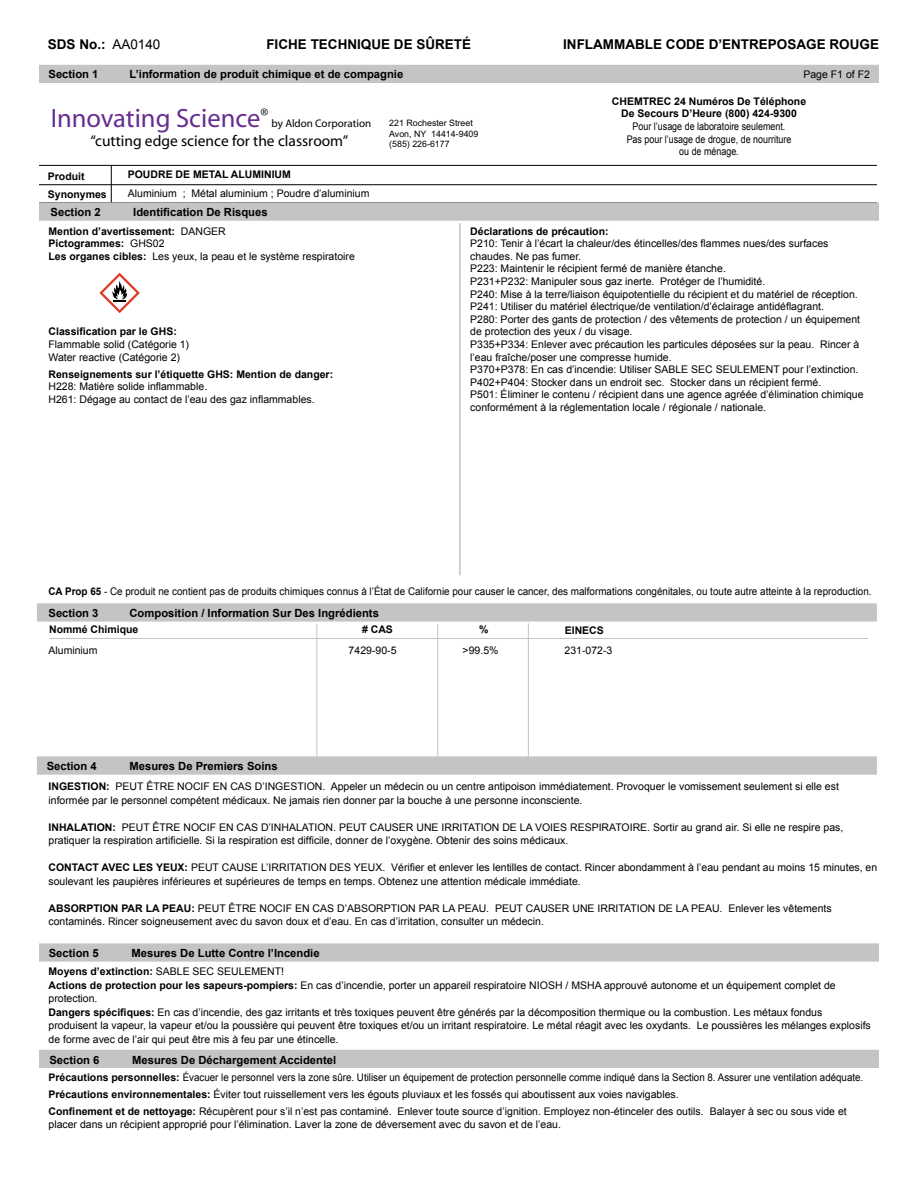
<style>
.page{position:relative;width:918px;height:1188px;background:#fff}
.page>*{position:absolute;margin:0;border:0;box-sizing:border-box;transform-origin:0 0}
.t1{font:26.55px "Myriad";color:#662d91}
.t2{font:15.45px "Myriad";color:#000}
.t3{font:700 13.5px "Arial";color:#000}
.t4{font:700 11.25px "Arial";color:#000}
.t5{font:11.1px "Myriad";color:#000}
.t6{font:10.5px/12.6px "Arial";color:#000}
.t7{font:10.5px/17.1px "Arial";color:#000;scale:.93 1}
.t8{font:700 10.5px/12.6px "Arial";color:#000;text-align:center}
.t9{font:10.5px "Arial";color:#000;scale:.94 1}
.t10{font:10.5px/12.6px "Arial";color:#000;text-align:center;scale:.85 1}
.t11{font:8.85px/10.6px "Arial";color:#000}
.s1{font-weight:400}
.s2{font-weight:700}
</style>
<div class="page">
<hr style="left:111px;top:165px;width:1px;height:39px;background:#000">
<div style="left:39px;top:65px;width:840px;height:18px;background:#c2c4c6"></div>
<div style="left:37px;top:756px;width:840px;height:19px;background:#c2c4c6;border:2px solid #c2c4c6"></div>
<div style="left:39px;top:943px;width:840px;height:19px;background:#c2c4c6;border:2px solid #c2c4c6"></div>
<hr style="left:39px;top:184px;width:838px;height:1px;background:#000">
<div style="left:39px;top:1050px;width:840px;height:18px;background:#c2c4c6"></div>
<div style="left:37px;top:603px;width:840px;height:19px;background:#c2c4c6;border:2px solid #c2c4c6"></div>
<div style="left:39px;top:202px;width:840px;height:19px;background:#c2c4c6;border:2px solid #c2c4c6"></div>
<hr style="left:39px;top:165px;width:838px;height:1px;background:#000">
<hr style="left:437px;top:624px;width:1px;height:135px;background:#c2c4c6">
<hr style="left:49px;top:638px;width:819px;height:1px;background:#c2c4c6">
<hr style="left:316px;top:624px;width:1px;height:135px;background:#c2c4c6">
<hr style="left:528px;top:623px;width:1px;height:135px;background:#c2c4c6">
<hr style="left:459px;top:223px;width:2px;height:352px;background:#c2c4c6">
<svg style="left:99px;top:273px;width:41px;height:40px"></svg>
<p class="t3" style="left:48px;top:35px;width:114px">SDS No.: <span class="s1">AA0140</span></p>
<p class="t3" style="left:266px;top:35px;width:206px">FICHE TECHNIQUE DE SÛRETÉ</p>
<p class="t3" style="left:563px;top:35px;width:317px">INFLAMMABLE CODE D’ENTREPOSAGE ROUGE</p>
<p class="t4" style="left:49px;top:67px;width:52px">Section 1</p>
<p class="t4" style="left:130px;top:67px;width:275px">L’information de produit chimique et de compagnie</p>
<h1 class="t1" style="left:51px;top:105px;width:219px">Innovating Science<sup>®</sup></h1>
<p class="t5" style="left:272px;top:118px;width:101px">by Aldon Corporation</p>
<h2 class="t2" style="left:91px;top:133px;width:259px">“cutting edge science for the classroom”</h2>
<p class="t8" style="left:48px;top:170px;width:38px">Produit</p>
<p class="t8" style="left:48px;top:188px;width:60px">Synonymes</p>
<p class="t8" style="left:128px;top:169px;width:165px">POUDRE DE METAL ALUMINIUM</p>
<p class="t6" style="left:128px;top:187px;width:243px">Aluminium ; Métal aluminium ; Poudre d’aluminium</p>
<p class="t4" style="left:51px;top:204px;width:52px">Section 2</p>
<p class="t4" style="left:133px;top:204px;width:136px">Identification De Risques</p>
<p class="t11" style="left:389px;top:118px;width:91px">221 Rochester Street<br>Avon, NY 14414-9409 (585) 226-6177</p>
<p class="t6" style="left:803px;top:68px;width:68px">Page F1 of F2</p>
<p class="t8" style="left:612px;top:95px;width:196px">CHEMTREC 24 Numéros De Téléphone<br>De Secours D’Heure (800) 424-9300</p>
<p class="t10" style="left:627px;top:120px;width:195px">Pour l’usage de laboratoire seulement.<br>Pas pour l’usage de drogue, de nourriture ou de ménage.</p>
<p class="t8" style="left:49px;top:225px;width:308px;text-align:left">Mention d’avertissement: <span class="s1">DANGER<br></span>Pictogrammes: <span class="s1">GHS02<br></span>Les organes cibles: <span class="s1">Les yeux, la peau et le système respiratoire</span></p>
<p class="t8" style="left:49px;top:326px;width:130px">Classification par le GHS:</p>
<p class="t6" style="left:49px;top:338px;width:142px">Flammable solid (Catégorie 1)<br>Water reactive (Catégorie 2)</p>
<p class="t8" style="left:49px;top:368px;width:286px">Renseignements sur l’étiquette GHS: Mention de danger:</p>
<p class="t6" style="left:49px;top:380px;width:268px">H228: Matière solide inflammable.<br>H261: Dégage au contact de l’eau des gaz inflammables.</p>
<p class="t8" style="left:470px;top:225px;width:140px">Déclarations de précaution:</p>
<p class="t6" style="left:470px;top:237px;width:395px">P210: Tenir à l’écart la chaleur/des étincelles/des flammes nues/des surfaces chaudes. Ne pas fumer.<br>P223: Maintenir le récipient fermé de manière étanche.<br>P231+P232: Manipuler sous gaz inerte. Protéger de l’humidité.<br>P240: Mise à la terre/liaison équipotentielle du récipient et du matériel de réception.<br>P241: Utiliser du matériel électrique/de ventilation/d’éclairage antidéflagrant.<br>P280: Porter des gants de protection / des vêtements de protection / un équipement de protection des yeux / du visage.<br>P335+P334: Enlever avec précaution les particules déposées sur la peau. Rincer à l’eau fraîche/poser une compresse humide.<br>P370+P378: En cas d’incendie: Utiliser SABLE SEC SEULEMENT pour l’extinction.<br>P402+P404: Stocker dans un endroit sec. Stocker dans un récipient fermé.<br>P501: Éliminer le contenu / récipient dans une agence agréée d’élimination chimique conformément à la réglementation locale / régionale / nationale.</p>
<p class="t9" style="left:49px;top:585px;width:877px"><span class="s2">CA Prop 65</span> - Ce produit ne contient pas de produits chimiques connus à l’État de Californie pour causer le cancer, des malformations congénitales, ou toute autre atteinte à la reproduction.</p>
<p class="t4" style="left:49px;top:605px;width:52px">Section 3</p>
<p class="t4" style="left:130px;top:605px;width:251px">Composition / Information Sur Des Ingrédients</p>
<p class="t8" style="left:49px;top:623px;width:91px">Nommé Chimique</p>
<p class="t8" style="left:362px;top:623px;width:32px"># CAS</p>
<p class="t8" style="left:479px;top:623px;width:11px">%</p>
<p class="t8" style="left:565px;top:624px;width:41px">EINECS</p>
<p class="t6" style="left:49px;top:644px;width:51px">Aluminium</p>
<p class="t6" style="left:349px;top:644px;width:49px">7429-90-5</p>
<p class="t6" style="left:463px;top:644px;width:37px">&gt;99.5%</p>
<p class="t6" style="left:565px;top:644px;width:49px">231-072-3</p>
<p class="t4" style="left:47px;top:759px;width:52px">Section 4</p>
<p class="t4" style="left:129px;top:759px;width:150px">Mesures De Premiers Soins</p>
<p class="t6" style="left:49px;top:780px;width:792px;line-height:13.5px"><span class="s2">INGESTION:</span> PEUT ÊTRE NOCIF EN CAS D’INGESTION. Appeler un médecin ou un centre antipoison immédiatement. Provoquer le vomissement seulement si elle est informée par le personnel compétent médicaux. Ne jamais rien donner par la bouche à une personne inconsciente.</p>
<p class="t6" style="left:49px;top:820px;width:796px;line-height:13.5px"><span class="s2">INHALATION:</span> PEUT ÊTRE NOCIF EN CAS D’INHALATION. PEUT CAUSER UNE IRRITATION DE LA VOIES RESPIRATOIRE. Sortir au grand air. Si elle ne respire pas, pratiquer la respiration artificielle. Si la respiration est difficile, donner de l’oxygène. Obtenir des soins médicaux.</p>
<p class="t6" style="left:49px;top:861px;width:830px;line-height:13.5px"><span class="s2">CONTACT AVEC LES YEUX:</span> PEUT CAUSE L’IRRITATION DES YEUX. Vérifier et enlever les lentilles de contact. Rincer abondamment à l’eau pendant au moins 15 minutes, en soulevant les paupières inférieures et supérieures de temps en temps. Obtenez une attention médicale immédiate.</p>
<p class="t6" style="left:49px;top:901px;width:785px;line-height:13.5px"><span class="s2">ABSORPTION PAR LA PEAU:</span> PEUT ÊTRE NOCIF EN CAS D’ABSORPTION PAR LA PEAU. PEUT CAUSER UNE IRRITATION DE LA PEAU. Enlever les vêtements contaminés. Rincer soigneusement avec du savon doux et d’eau. En cas d’irritation, consulter un médecin.</p>
<p class="t4" style="left:49px;top:946px;width:52px">Section 5</p>
<p class="t4" style="left:132px;top:946px;width:190px">Mesures De Lutte Contre l’Incendie</p>
<p class="t6" style="left:49px;top:965px;width:824px;line-height:13.5px"><span class="s2">Moyens d’extinction:</span> SABLE SEC SEULEMENT!<br><span class="s2">Actions de protection pour les sapeurs-pompiers:</span> En cas d’incendie, porter un appareil respiratoire NIOSH / MSHA approuvé autonome et un équipement complet de protection.<br><span class="s2">Dangers spécifiques:</span> En cas d’incendie, des gaz irritants et très toxiques peuvent être générés par la décomposition thermique ou la combustion. Les métaux fondus produisent la vapeur, la vapeur et/ou la poussière qui peuvent être toxiques et/ou un irritant respiratoire. Le métal réagit avec les oxydants. Le poussières les mélanges explosifs de forme avec de l’air qui peut être mis à feu par une étincelle.</p>
<p class="t4" style="left:49px;top:1052px;width:52px">Section 6</p>
<p class="t4" style="left:132px;top:1052px;width:206px">Mesures De Déchargement Accidentel</p>
<p class="t7" style="left:49px;top:1069px;width:878px"><span class="s2">Précautions personnelles:</span> Évacuer le personnel vers la zone sûre. Utiliser un équipement de protection personnelle comme indiqué dans la Section 8. Assurer une ventilation adéquate.<br><span class="s2">Précautions environnementales:</span> Éviter tout ruissellement vers les égouts pluviaux et les fossés qui aboutissent aux voies navigables.<br><span class="s2">Confinement et de nettoyage:</span> Récupèrent pour s’il n’est pas contaminé. Enlever toute source d’ignition. Employez non-étinceler des outils. Balayer à sec ou sous vide et</p>
<p class="t6" style="left:49px;top:1118px;width:514px">placer dans un récipient approprié pour l’élimination. Laver la zone de déversement avec du savon et de l’eau.</p>
</div>
